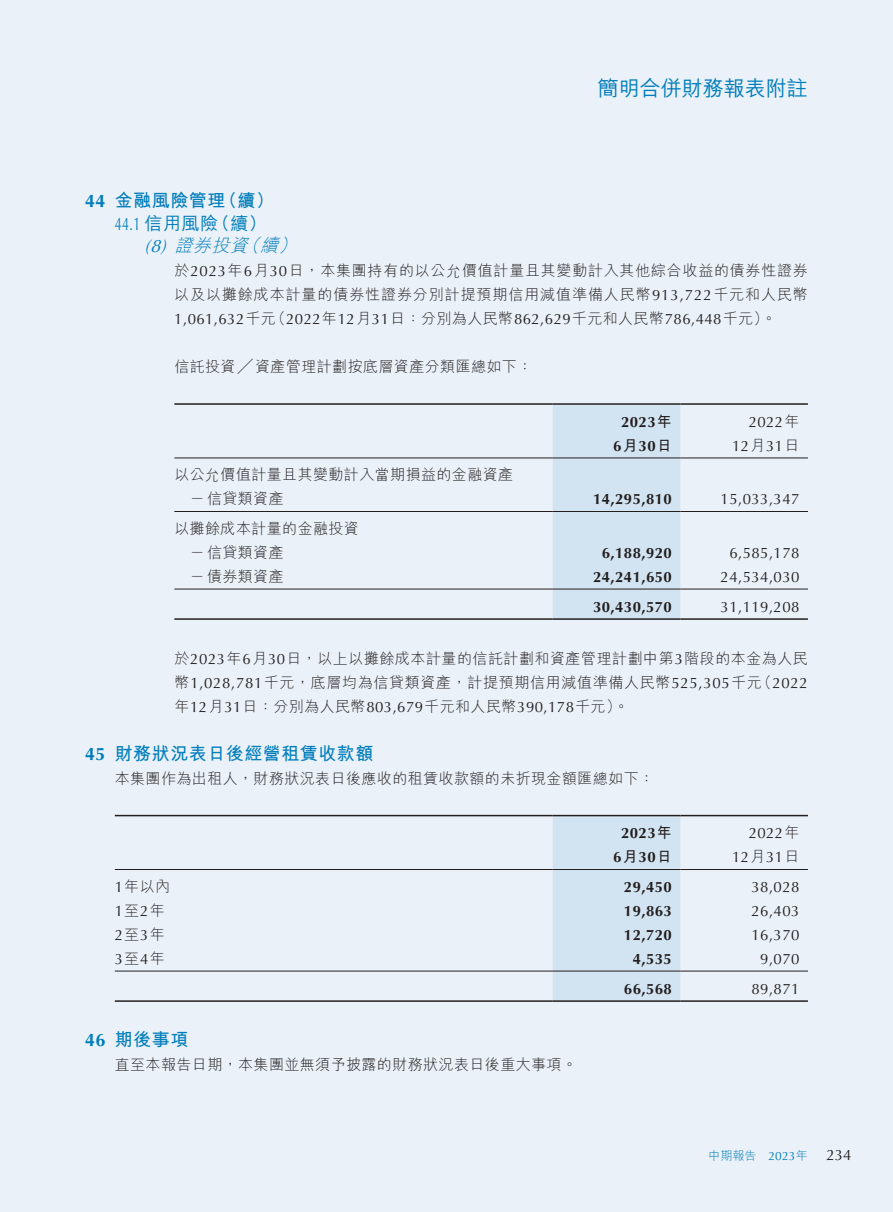
<style>
.page{position:relative;width:893px;height:1212px;background:#eaf1f8}
.page>*{position:absolute;margin:0;border:0;box-sizing:border-box;transform-origin:0 0}
.t1{font:500 21px "M Hei HK";color:#007dbb}
.t2{font:700 18px "M Hei HK";letter-spacing:.03em;color:#007dbb}
.t3{font:500 18px "M Hei HK";color:#007dbb}
.t4{font:italic 300 18px "M Hei HK";color:#007dbb}
.t5{font:300 15px/24px "M Hei HK";letter-spacing:.03em;color:#231f20}
.t6{font:15px/24px "Optima LT Std";letter-spacing:.03em;color:#231f20;text-align:right}
.t7{font:700 15px/24px "Optima LT Std";letter-spacing:.03em;color:#231f20;text-align:center}
.t8{font:300 15px/24px "M Hei HK";letter-spacing:.06em;color:#231f20}
.t9{font:300 12px "M Hei HK";color:#007dbb}
.s1{font-family:"Optima LT Std"}
.s2{font-family:"Optima LT Std";font-weight:400}
.s3{font-family:"M Hei HK";font-weight:300}
.s4{font-family:"M Hei HK"}
.s5{font-family:"Optima LT Std";font-weight:400;font-size:15px;color:#231f20}
</style>
<div class="page">
<div style="left:553px;top:405px;width:127px;height:213px;background:#d2e4f1"></div>
<hr style="left:174px;top:403px;width:379px;height:2px;background:#231f20">
<hr style="left:553px;top:403px;width:127px;height:2px;background:#231f20">
<hr style="left:680px;top:403px;width:128px;height:2px;background:#231f20">
<hr style="left:174px;top:458px;width:379px;height:1px;background:#231f20">
<hr style="left:553px;top:458px;width:127px;height:1px;background:#231f20">
<hr style="left:680px;top:458px;width:128px;height:1px;background:#231f20">
<hr style="left:174px;top:511px;width:379px;height:1px;background:#231f20">
<hr style="left:553px;top:511px;width:127px;height:1px;background:#231f20">
<hr style="left:680px;top:511px;width:128px;height:1px;background:#231f20">
<hr style="left:174px;top:589px;width:379px;height:1px;background:#231f20">
<hr style="left:553px;top:589px;width:127px;height:1px;background:#231f20">
<hr style="left:680px;top:589px;width:128px;height:1px;background:#231f20">
<hr style="left:174px;top:618px;width:379px;height:2px;background:#231f20">
<hr style="left:553px;top:618px;width:127px;height:2px;background:#231f20">
<hr style="left:680px;top:618px;width:128px;height:2px;background:#231f20">
<div style="left:553px;top:816px;width:127px;height:184px;background:#d2e4f1"></div>
<hr style="left:115px;top:815px;width:438px;height:1px;background:#231f20">
<hr style="left:553px;top:815px;width:127px;height:1px;background:#231f20">
<hr style="left:680px;top:815px;width:128px;height:1px;background:#231f20">
<hr style="left:115px;top:869px;width:438px;height:1px;background:#231f20">
<hr style="left:553px;top:869px;width:127px;height:1px;background:#231f20">
<hr style="left:680px;top:869px;width:128px;height:1px;background:#231f20">
<hr style="left:115px;top:971px;width:438px;height:1px;background:#231f20">
<hr style="left:553px;top:971px;width:127px;height:1px;background:#231f20">
<hr style="left:680px;top:971px;width:128px;height:1px;background:#231f20">
<hr style="left:115px;top:1000px;width:438px;height:2px;background:#231f20">
<hr style="left:553px;top:1000px;width:127px;height:2px;background:#231f20">
<hr style="left:680px;top:1000px;width:128px;height:2px;background:#231f20">
<h1 class="t1" style="left:598px;top:73px;width:211px">簡明合併財務報表附註</h1>
<p class="t2" style="left:85px;top:188px;width:191px"><span class="s1">44</span> 金融風險管理（續）</p>
<p class="t3" style="left:115px;top:210px;width:154px"><span class="s2">44.1</span> 信用風險（續）</p>
<p class="t4" style="left:145px;top:237px;width:158px"><span class="s2">(8)</span> 證券投資（續）</p>
<p class="t8" style="left:174px;top:259px;width:635px">於<span class="s2">2023</span>年<span class="s2">6</span>月<span class="s2">30</span>日，本集團持有的以公允價值計量且其變動計入其他綜合收益的債券性證券以及以攤餘成本計量的債券性證券分別計提預期信用減值準備人民幣<span class="s2">913,722</span>千元和人民幣</p>
<p class="t6" style="left:174px;top:308px;width:604px">1,061,632<span class="s3">千元（</span>2022<span class="s3">年</span>12<span class="s3">月</span>31<span class="s3">日：分別為人民幣</span>862,629<span class="s3">千元和人民幣</span>786,448<span class="s3">千元）。</span></p>
<p class="t5" style="left:174px;top:355px;width:359px">信託投資╱資產管理計劃按底層資產分類匯總如下：</p>
<p class="t7" style="left:613px;top:410px;width:60px">2023<span class="s4">年<br></span>6<span class="s4">月</span>30<span class="s4">日</span></p>
<p class="t6" style="left:732px;top:410px;width:69px">2022<span class="s3">年<br></span>12<span class="s3">月</span>31<span class="s3">日</span></p>
<p class="t5" style="left:190px;top:463px;width:325px;text-indent:-15px">以公允價值計量且其變動計入當期損益的金融資產－信貸類資產</p>
<p class="t7" style="left:593px;top:487px;width:80px">14,295,810</p>
<p class="t6" style="left:721px;top:487px;width:80px">15,033,347</p>
<p class="t5" style="left:190px;top:516px;width:171px;text-indent:-15px">以攤餘成本計量的金融投資－信貸類資產</p>
<p class="t7" style="left:602px;top:541px;width:72px">6,188,920</p>
<p class="t6" style="left:729px;top:541px;width:72px">6,585,178</p>
<p class="t5" style="left:190px;top:564px;width:95px">－債券類資產</p>
<p class="t7" style="left:593px;top:565px;width:80px">24,241,650</p>
<p class="t6" style="left:721px;top:565px;width:80px">24,534,030</p>
<p class="t7" style="left:593px;top:595px;width:80px">30,430,570</p>
<p class="t6" style="left:721px;top:595px;width:80px">31,119,208</p>
<p class="t5" style="left:174px;top:646px;width:635px;text-align:justify">於<span class="s2">2023</span>年<span class="s2">6</span>月<span class="s2">30</span>日，以上以攤餘成本計量的信託計劃和資產管理計劃中第<span class="s2">3</span>階段的本金為人民幣<span class="s2">1,028,781</span>千元，底層均為信貸類資產，計提預期信用減值準備人民幣<span class="s2">525,305</span>千元（<span class="s2">2022</span>年<span class="s2">12</span>月<span class="s2">31</span>日：分別為人民幣<span class="s2">803,679</span>千元和人民幣<span class="s2">390,178</span>千元）。</p>
<p class="t2" style="left:85px;top:740px;width:290px"><span class="s1">45</span> 財務狀況表日後經營租賃收款額</p>
<p class="t5" style="left:115px;top:766px;width:541px">本集團作為出租人，財務狀況表日後應收的租賃收款額的未折現金額匯總如下：</p>
<p class="t7" style="left:613px;top:821px;width:60px">2023<span class="s4">年<br></span>6<span class="s4">月</span>30<span class="s4">日</span></p>
<p class="t6" style="left:732px;top:821px;width:69px">2022<span class="s3">年<br></span>12<span class="s3">月</span>31<span class="s3">日</span></p>
<p class="t5" style="left:115px;top:874px;width:57px"><span class="s2">1</span>年以內</p>
<p class="t7" style="left:624px;top:875px;width:49px">29,450</p>
<p class="t6" style="left:751px;top:875px;width:49px">38,028</p>
<p class="t6" style="left:115px;top:899px;width:51px">1<span class="s3">至</span>2<span class="s3">年</span></p>
<p class="t7" style="left:624px;top:899px;width:49px">19,863</p>
<p class="t6" style="left:751px;top:899px;width:49px">26,403</p>
<p class="t6" style="left:115px;top:923px;width:51px">2<span class="s3">至</span>3<span class="s3">年</span></p>
<p class="t7" style="left:624px;top:923px;width:49px">12,720</p>
<p class="t6" style="left:751px;top:923px;width:49px">16,370</p>
<p class="t6" style="left:115px;top:947px;width:51px">3<span class="s3">至</span>4<span class="s3">年</span></p>
<p class="t7" style="left:633px;top:947px;width:41px">4,535</p>
<p class="t6" style="left:760px;top:947px;width:41px">9,070</p>
<p class="t7" style="left:624px;top:977px;width:49px">66,568</p>
<p class="t6" style="left:751px;top:977px;width:49px">89,871</p>
<p class="t2" style="left:85px;top:1026px;width:105px"><span class="s1">46</span> 期後事項</p>
<p class="t5" style="left:115px;top:1052px;width:464px">直至本報告日期，本集團並無須予披露的財務狀況表日後重大事項。</p>
<p class="t9" style="left:709px;top:1150px;width:144px">中期報告 <span class="s2">2023</span>年 <span class="s5">234</span></p>
</div>
